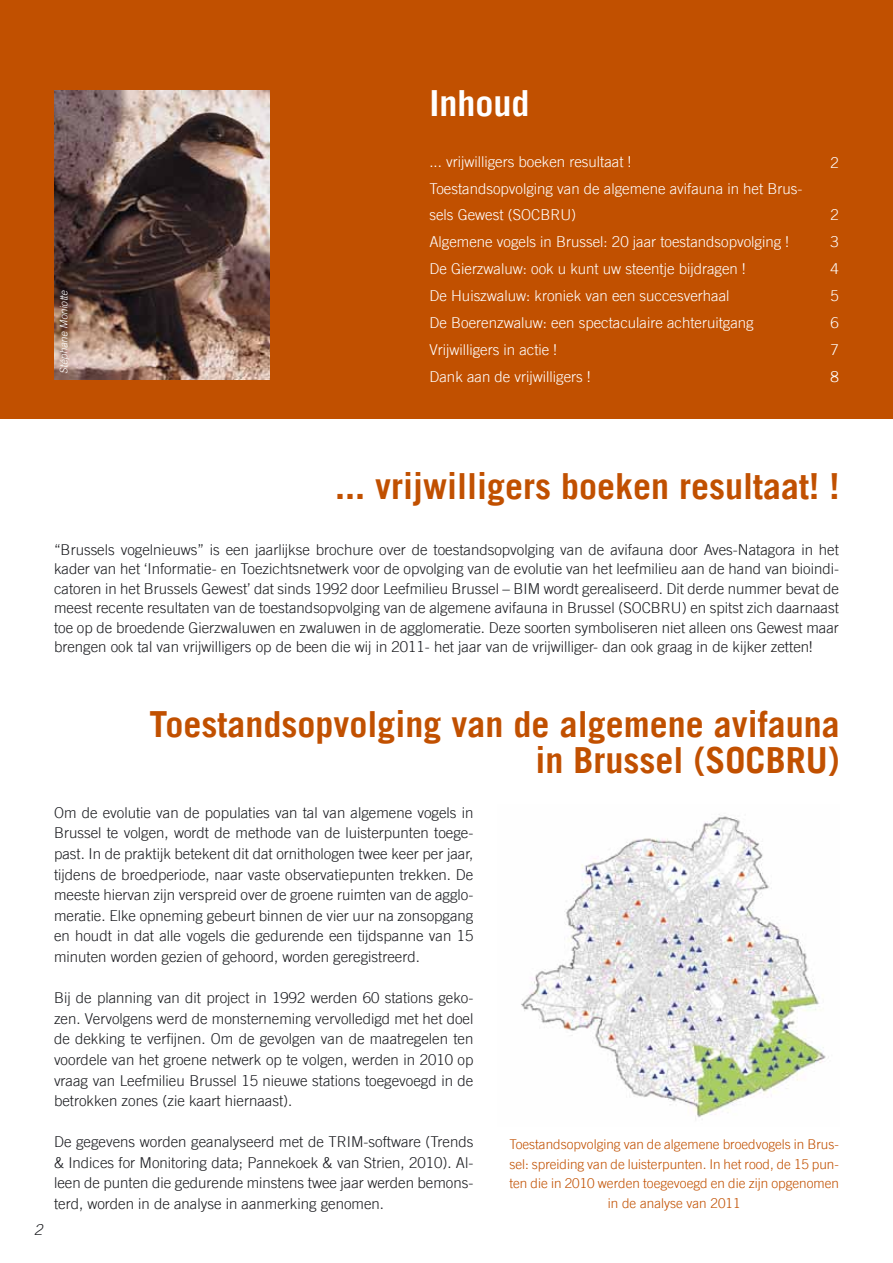
<style>
.page{position:relative;width:893px;height:1263px;background:#fff}
.page>*{position:absolute;margin:0;border:0;box-sizing:border-box;transform-origin:0 0}
.t1{font:700 36px/36px "Trade Gothic";color:#c15000;text-align:right}
.t2{font:700 36px "Trade Gothic";color:#fff}
.t3{font:300 15px/20.5px "Trade Gothic";color:#1b1c20;text-align:justify}
.t4{font:300 15px/26.8px "Trade Gothic";color:#fff}
.t5{font:italic 300 15px "Trade Gothic";color:#1b1c20}
.t6{font:300 13.5px/19.5px "Trade Gothic";color:#c15000;text-align:center}
.t7{font:italic 300 10.5px "Trade Gothic";color:#fff}
</style>
<div class="page">
<div style="left:0;top:0;width:893px;height:419px;background:#c15000"></div>
<img style="left:54px;top:91px;width:215px;height:289px">
<img style="left:521px;top:814px;width:308px;height:306px">
<p class="t7" style="left:57px;top:374px;width:85px;rotate:-90deg">Stéphane Moniotte</p>
<h1 class="t2" style="left:429px;top:81px;width:102px">Inhoud</h1>
<p class="t4" style="left:429px;top:148px;width:374px">... vrijwilligers boeken resultaat !<br>Toestandsopvolging van de algemene avifauna in het Brus&shy;sels Gewest (SOCBRU)<br>Algemene vogels in Brussel: 20 jaar toestandsopvolging !<br>De Gierzwaluw: ook u kunt uw steentje bijdragen !<br>De Huiszwaluw: kroniek van een succesverhaal<br>De Boerenzwaluw: een spectaculaire achteruitgang Vrijwilligers in actie !<br>Dank aan de vrijwilligers !</p>
<p class="t4" style="left:831px;top:149px;width:10px">2</p>
<p class="t4" style="left:831px;top:201px;width:10px;text-align:justify">2<br>3<br>4<br>5<br>6<br>7<br>8</p>
<h1 class="t1" style="left:335px;top:468px;width:506px">... vrijwilligers boeken resultaat! !</h1>
<p class="t3" style="left:54px;top:539px;width:786px;line-height:19.5px">“Brussels vogelnieuws” is een jaarlijkse brochure over de toestandsopvolging van de avifauna door Aves-Natagora in het kader van het ‘Informatie- en Toezichtsnetwerk voor de opvolging van de evolutie van het leefmilieu aan de hand van bioindi&shy;catoren in het Brussels Gewest’ dat sinds 1992 door Leefmilieu Brussel – BIM wordt gerealiseerd. Dit derde nummer bevat de meest recente resultaten van de toestandsopvolging van de algemene avifauna in Brussel (SOCBRU) en spitst zich daarnaast toe op de broedende Gierzwaluwen en zwaluwen in de agglomeratie. Deze soorten symboliseren niet alleen ons Gewest maar brengen ook tal van vrijwilligers op de been die wij in 2011- het jaar van de vrijwilliger- dan ook graag in de kijker zetten!</p>
<h1 class="t1" style="left:150px;top:706px;width:692px">Toestandsopvolging van de algemene avifauna in Brussel (SOCBRU)</h1>
<p class="t5" style="left:34px;top:1221px;width:10px">2</p>
<p class="t3" style="left:54px;top:802px;width:421px">Om de evolutie van de populaties van tal van algemene vogels in Brussel te volgen, wordt de methode van de luisterpunten toege&shy;past. In de praktijk betekent dit dat ornithologen twee keer per jaar, tijdens de broedperiode, naar vaste observatiepunten trekken. De meeste hiervan zijn verspreid over de groene ruimten van de agglo&shy;meratie. Elke opneming gebeurt binnen de vier uur na zonsopgang en houdt in dat alle vogels die gedurende een tijdspanne van 15 minuten worden gezien of gehoord, worden geregistreerd.</p>
<p class="t3" style="left:54px;top:987px;width:421px">Bij de planning van dit project in 1992 werden 60 stations geko&shy;zen. Vervolgens werd de monsterneming vervolledigd met het doel de dekking te verfijnen. Om de gevolgen van de maatregelen ten voordele van het groene netwerk op te volgen, werden in 2010 op vraag van Leefmilieu Brussel 15 nieuwe stations toegevoegd in de betrokken zones (zie kaart hiernaast).</p>
<p class="t3" style="left:54px;top:1131px;width:421px">De gegevens worden geanalyseerd met de TRIM-software (Trends &amp; Indices for Monitoring data; Pannekoek &amp; van Strien, 2010). Al&shy;leen de punten die gedurende minstens twee jaar werden bemons&shy;terd, worden in de analyse in aanmerking genomen.</p>
<p class="t6" style="left:509px;top:1134px;width:331px">Toestandsopvolging van de algemene broedvogels in Brus&shy;sel: spreiding van de luisterpunten. In het rood, de 15 pun&shy;ten die in 2010 werden toegevoegd en die zijn opgenomen in de analyse van 2011</p>
</div>
